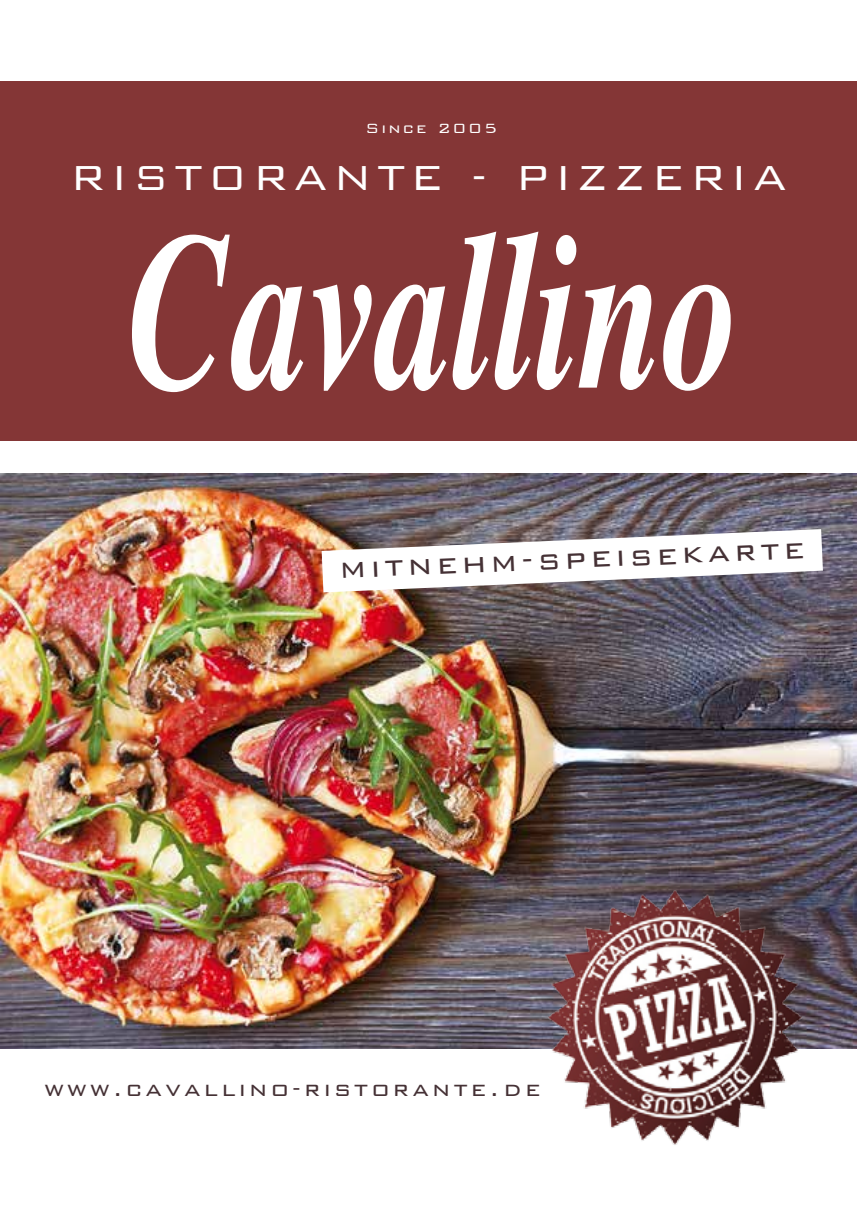
<style>
.page{position:relative;width:857px;height:1225px;background:#fff}
.page>*{position:absolute;margin:0;border:0;box-sizing:border-box;transform-origin:0 0}
.t1{font:300 46.4px "Bank Gothic";letter-spacing:.12em;color:#fff}
.t2{font:300 35.8px "Bank Gothic";color:#453135}
.t3{font:300 26.6px "Bank Gothic";letter-spacing:.12em;color:#453135}
.t4{font:300 17.8px "Bank Gothic";letter-spacing:.12em;color:#fff}
</style>
<div class="page">
<div style="left:0;top:82px;width:856px;height:359px;background:#843636"></div>
<svg style="left:132px;top:235px;width:171px;height:157px"></svg>
<svg style="left:313px;top:284px;width:133px;height:107px"></svg>
<svg style="left:452px;top:232px;width:201px;height:158px"></svg>
<svg style="left:663px;top:285px;width:67px;height:106px"></svg>
<img style="left:0;top:474px;width:856px;height:574px">
<img style="left:526px;top:868px;width:297px;height:277px">
<svg style="left:321px;top:529px;width:501px;height:63px"></svg>
<p class="t4" style="left:365px;top:114px;width:133px">Since 2005</p>
<h1 class="t1" style="left:70px;top:143px;width:717px">RISTORANTE - PIZZERIA</h1>
<h2 class="t2" style="left:338px;top:543px;width:466px;rotate:-3deg">mitnehm-speisekarte</h2>
<p class="t3" style="left:45px;top:1068px;width:497px">www.cavallino-ristorante.de</p>
</div>
